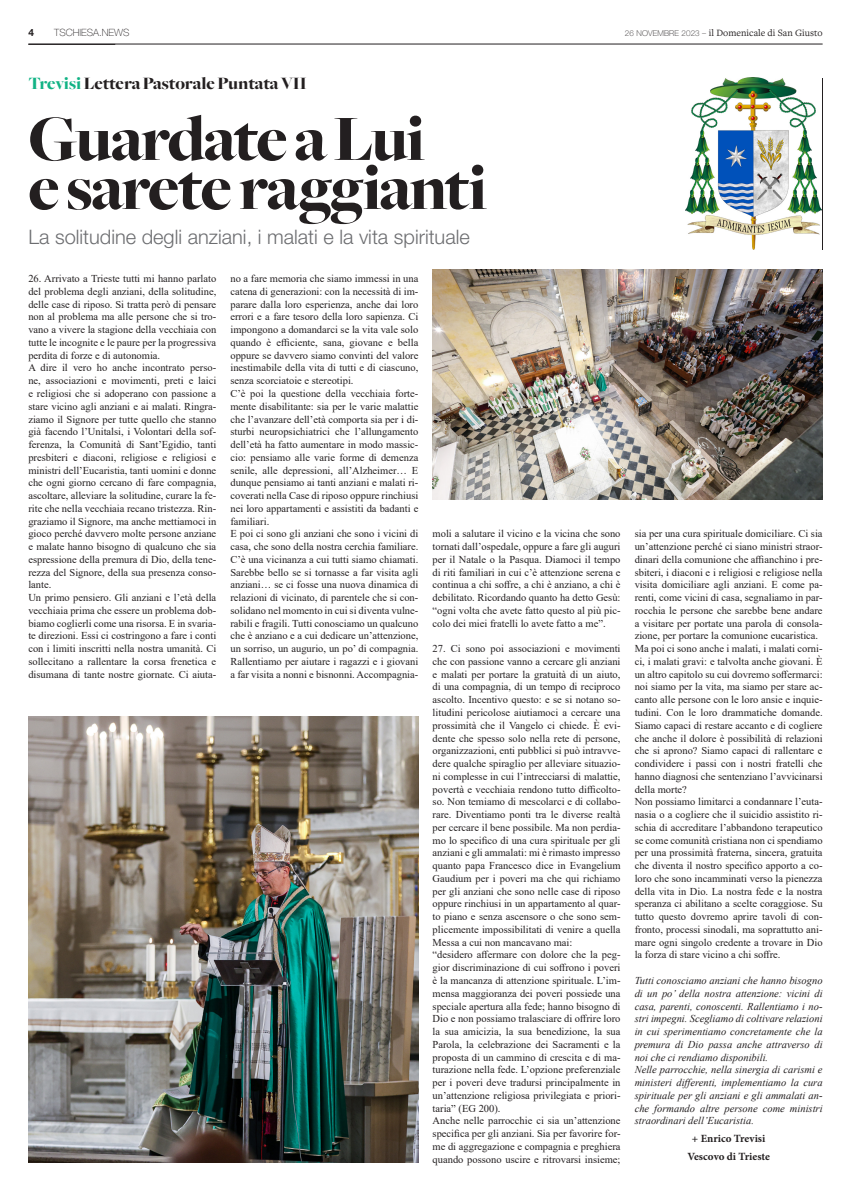
<style>
.page{position:relative;width:851px;height:1191px;background:#fff}
.page>*{position:absolute;margin:0;border:0;box-sizing:border-box;transform-origin:0 0}
.t1{font:900 67px "Freight Big";letter-spacing:-.03em;color:#231f20}
.t2{font:300 20px "Helvetica Neue LT Std";color:#6c6d70}
.t3{font:900 18px "Freight Big";letter-spacing:-.01em;color:#231f20}
.t4{font:700 11px "Minion Pro";color:#231f20}
.t5{font:10.5px/12.8px "Times New Roman";color:#231f20;text-align:justify}
.t6{font:italic 10.5px/12.8px "Times New Roman";color:#231f20;text-align:justify}
.t7{font:10px "Freight Text Pro";color:#231f20}
.t8{font:100 10px "Helvetica Neue LT Std";color:#231f20}
.t9{font:700 10px "Helvetica Neue LT Std";color:#231f20}
.s1{font-family:"Helvetica Neue LT Std";font-weight:100;font-size:8px}
.s2{color:#12b385}
</style>
<div class="page">
<hr style="left:28px;top:44px;width:794px;height:1px;background:#231f20">
<img style="left:685px;top:78px;width:136px;height:172px">
<img style="left:28px;top:716px;width:390px;height:446px">
<img style="left:432px;top:269px;width:390px;height:230px">
<p class="t9" style="left:28px;top:26px;width:7px">4</p>
<p class="t8" style="left:54px;top:26px;width:77px">TSCHIESA.NEWS</p>
<p class="t7" style="left:624px;top:26px;width:199px"><span class="s1">26 NOVEMBRE 2023 –</span> il Domenicale di San Giusto</p>
<p class="t3" style="left:28px;top:74px;width:280px"><span class="s2">Trevisi</span> Lettera Pastorale Puntata VII</p>
<p class="t1" style="left:28px;top:102px;width:398px">Guardate a Lui</p>
<p class="t1" style="left:28px;top:151px;width:461px">e sarete raggianti</p>
<p class="t2" style="left:28px;top:225px;width:443px">La solitudine degli anziani, i malati e la vita spirituale</p>
<p class="t5" style="left:230px;top:272px;width:189px">no a fare memoria che siamo immessi in una catena di generazioni: con la necessità di im&shy;parare dalla loro esperienza, anche dai loro errori e a fare tesoro della loro sapienza. Ci impongono a domandarci se la vita vale solo quando è efficiente, sana, giovane e bella oppure se davvero siamo convinti del valore inestimabile della vita di tutti e di ciascuno, senza scorciatoie e stereotipi.</p>
<p class="t5" style="left:230px;top:387px;width:189px">C’è poi la questione della vecchiaia forte&shy;mente disabilitante: sia per le varie malattie che l’avanzare dell’età comporta sia per i di&shy;sturbi neuropsichiatrici che l’allungamento dell’età ha fatto aumentare in modo massic&shy;cio: pensiamo alle varie forme di demenza senile, alle depressioni, all’Alzheimer… E dunque pensiamo ai tanti anziani e malati ri&shy;coverati nella Case di riposo oppure rinchiusi nei loro appartamenti e assistiti da badanti e familiari.</p>
<p class="t5" style="left:230px;top:527px;width:189px">E poi ci sono gli anziani che sono i vicini di casa, che sono della nostra cerchia familiare.<br>C’è una vicinanza a cui tutti siamo chiamati.<br>Sarebbe bello se si tornasse a far visita agli anziani… se ci fosse una nuova dinamica di relazioni di vicinato, di parentele che si con&shy;solidano nel momento in cui si diventa vulne&shy;rabili e fragili. Tutti conosciamo un qualcuno che è anziano e a cui dedicare un’attenzione, un sorriso, un augurio, un po’ di compagnia.<br>Rallentiamo per aiutare i ragazzi e i giovani a far visita a nonni e bisnonni. Accompagnia-</p>
<p class="t5" style="left:432px;top:527px;width:189px">moli a salutare il vicino e la vicina che sono tornati dall’ospedale, oppure a fare gli auguri per il Natale o la Pasqua. Diamoci il tempo di riti familiari in cui c’è attenzione serena e continua a chi soffre, a chi è anziano, a chi è debilitato. Ricordando quanto ha detto Gesù: “ogni volta che avete fatto questo al più pic&shy;colo dei miei fratelli lo avete fatto a me”.</p>
<p class="t5" style="left:28px;top:272px;width:189px">26. Arrivato a Trieste tutti mi hanno parlato del problema degli anziani, della solitudine, delle case di riposo. Si tratta però di pensare non al problema ma alle persone che si tro&shy;vano a vivere la stagione della vecchiaia con tutte le incognite e le paure per la progressiva perdita di forze e di autonomia.</p>
<p class="t5" style="left:28px;top:361px;width:189px">A dire il vero ho anche incontrato perso&shy;ne, associazioni e movimenti, preti e laici e religiosi che si adoperano con passione a stare vicino agli anziani e ai malati. Ringra&shy;ziamo il Signore per tutte quello che stanno già facendo l’Unitalsi, i Volontari della sof&shy;ferenza, la Comunità di Sant’Egidio, tanti presbiteri e diaconi, religiose e religiosi e ministri dell’Eucaristia, tanti uomini e donne che ogni giorno cercano di fare compagnia, ascoltare, alleviare la solitudine, curare la fe&shy;rite che nella vecchiaia recano tristezza. Rin&shy;graziamo il Signore, ma anche mettiamoci in gioco perché davvero molte persone anziane e malate hanno bisogno di qualcuno che sia espressione della premura di Dio, della tene&shy;rezza del Signore, della sua presenza conso&shy;lante.</p>
<p class="t5" style="left:28px;top:591px;width:189px">Un primo pensiero. Gli anziani e l’età della vecchiaia prima che essere un problema dob&shy;biamo coglierli come una risorsa. E in svaria&shy;te direzioni. Essi ci costringono a fare i conti con i limiti inscritti nella nostra umanità. Ci sollecitano a rallentare la corsa frenetica e disumana di tante nostre giornate. Ci aiuta-</p>
<p class="t5" style="left:432px;top:642px;width:189px">27. Ci sono poi associazioni e movimenti che con passione vanno a cercare gli anziani e malati per portare la gratuità di un aiuto, di una compagnia, di un tempo di reciproco ascolto. Incentivo questo: e se si notano so&shy;litudini pericolose aiutiamoci a cercare una prossimità che il Vangelo ci chiede. È evi&shy;dente che spesso solo nella rete di persone, organizzazioni, enti pubblici si può intravve&shy;dere qualche spiraglio per alleviare situazio&shy;ni complesse in cui l’intrecciarsi di malattie, povertà e vecchiaia rendono tutto difficolto&shy;so. Non temiamo di mescolarci e di collabo&shy;rare. Diventiamo ponti tra le diverse realtà per cercare il bene possibile. Ma non perdia&shy;mo lo specifico di una cura spirituale per gli anziani e gli ammalati: mi è rimasto impresso quanto papa Francesco dice in Evangelium Gaudium per i poveri ma che qui richiamo per gli anziani che sono nelle case di riposo oppure rinchiusi in un appartamento al quar&shy;to piano e senza ascensore o che sono sem&shy;plicemente impossibilitati di venire a quella Messa a cui non mancavano mai:</p>
<p class="t5" style="left:432px;top:948px;width:189px">“desidero affermare con dolore che la peg&shy;gior discriminazione di cui soffrono i poveri è la mancanza di attenzione spirituale. L’im&shy;mensa maggioranza dei poveri possiede una speciale apertura alla fede; hanno bisogno di Dio e non possiamo tralasciare di offrire loro la sua amicizia, la sua benedizione, la sua Parola, la celebrazione dei Sacramenti e la proposta di un cammino di crescita e di ma&shy;turazione nella fede. L’opzione preferenziale per i poveri deve tradursi principalmente in un’attenzione religiosa privilegiata e priori&shy;taria” (EG 200).</p>
<p class="t5" style="left:432px;top:1114px;width:189px">Anche nelle parrocchie ci sia un’attenzione specifica per gli anziani. Sia per favorire for&shy;me di aggregazione e compagnia e preghiera quando possono uscire e ritrovarsi insieme;</p>
<p class="t5" style="left:634px;top:527px;width:189px">sia per una cura spirituale domiciliare. Ci sia un’attenzione perché ci siano ministri straor&shy;dinari della comunione che affianchino i pre&shy;sbiteri, i diaconi e i religiosi e religiose nella visita domiciliare agli anziani. E come pa&shy;renti, come vicini di casa, segnaliamo in par&shy;rocchia le persone che sarebbe bene andare a visitare per portate una parola di consola&shy;zione, per portare la comunione eucaristica.</p>
<p class="t5" style="left:634px;top:642px;width:189px">Ma poi ci sono anche i malati, i malati corni&shy;ci, i malati gravi: e talvolta anche giovani. È un altro capitolo su cui dovremo soffermarci: noi siamo per la vita, ma siamo per stare ac&shy;canto alle persone con le loro ansie e inquie&shy;tudini. Con le loro drammatiche domande.<br>Siamo capaci di restare accanto e di cogliere che anche il dolore è possibilità di relazioni che si aprono? Siamo capaci di rallentare e condividere i passi con i nostri fratelli che hanno diagnosi che sentenziano l’avvicinarsi della morte?</p>
<p class="t5" style="left:634px;top:795px;width:189px">Non possiamo limitarci a condannare l’euta&shy;nasia o a cogliere che il suicidio assistito ri&shy;schia di accreditare l’abbandono terapeutico se come comunità cristiana non ci spendiamo per una prossimità fraterna, sincera, gratuita che diventa il nostro specifico apporto a co&shy;loro che sono incamminati verso la pienezza della vita in Dio. La nostra fede e la nostra speranza ci abilitano a scelte coraggiose. Su tutto questo dovremo aprire tavoli di con&shy;fronto, processi sinodali, ma soprattutto ani&shy;mare ogni singolo credente a trovare in Dio la forza di stare vicino a chi soffre.</p>
<p class="t6" style="left:634px;top:973px;width:189px">Tutti conosciamo anziani che hanno bisogno di un po’ della nostra attenzione: vicini di casa, parenti, conoscenti. Rallentiamo i no&shy;stri impegni. Scegliamo di coltivare relazioni in cui sperimentiamo concretamente che la premura di Dio passa anche attraverso di noi che ci rendiamo disponibili.</p>
<p class="t6" style="left:634px;top:1063px;width:189px">Nelle parrocchie, nella sinergia di carismi e ministeri differenti, implementiamo la cura spirituale per gli anziani e gli ammalati an&shy;che formando altre persone come ministri straordinari dell’Eucaristia.</p>
<p class="t4" style="left:691px;top:1131px;width:75px">+ Enrico Trevisi</p>
<p class="t4" style="left:687px;top:1149px;width:84px">Vescovo di Trieste</p>
</div>
